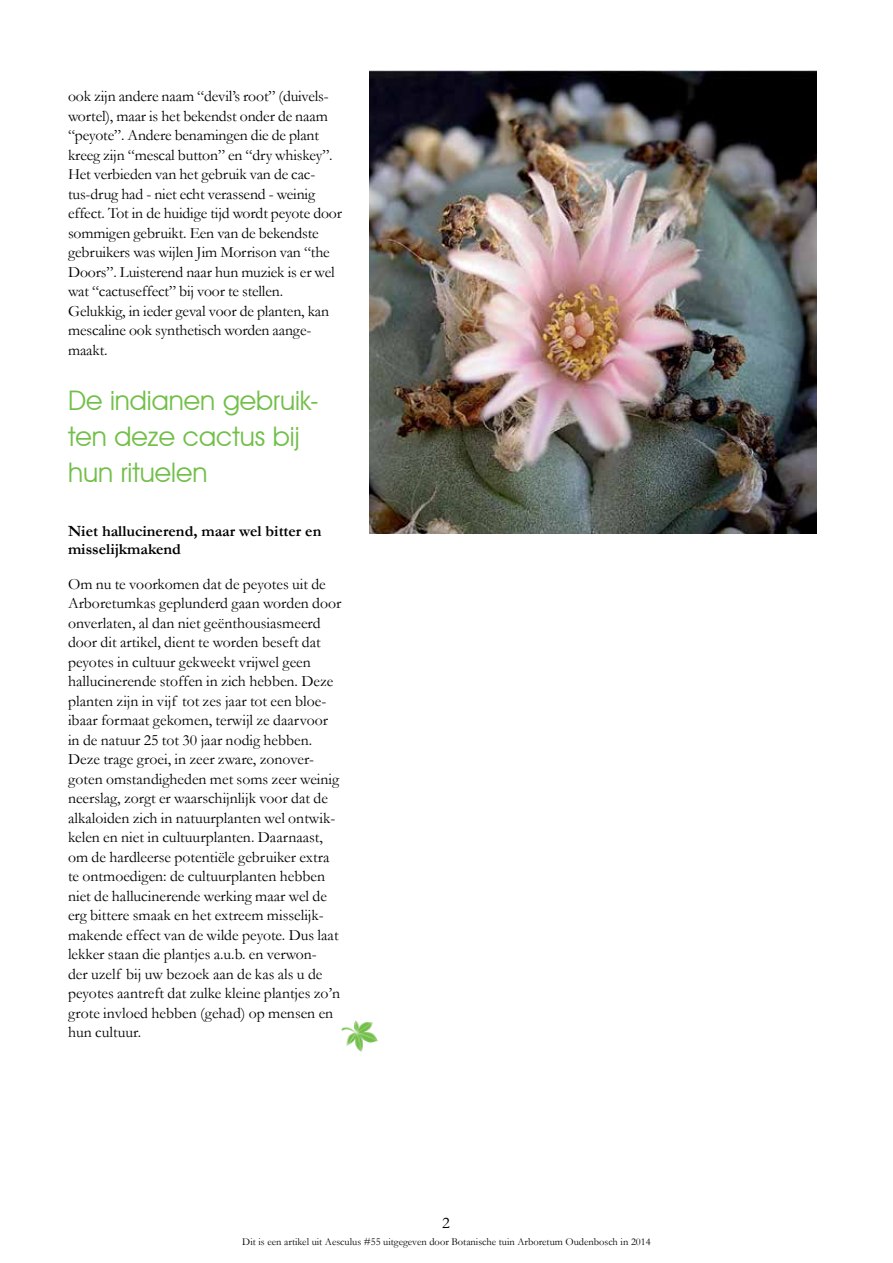
<style>
.page{position:relative;width:893px;height:1263px;background:#fff}
.page>*{position:absolute;margin:0;border:0;box-sizing:border-box;transform-origin:0 0}
.t1{font:27px/36px "Avant Garde IT Cby BT";color:#71bf48}
.t2{font:16.5px "Garamond";color:#000}
.t3{font:15.75px/19.5px "Garamond";color:#000}
.t4{font:700 15.75px/18px "Garamond";color:#000}
.t5{font:10.5px "Garamond";color:#000}
</style>
<div class="page">
<img style="left:370px;top:70px;width:446px;height:464px">
<img style="left:340px;top:1020px;width:38px;height:32px">
<p class="t3" style="left:68px;top:86px;width:275px">ook zijn andere naam “devil’s root” (duivels&shy;wortel), maar is het bekendst onder de naam “peyote”. Andere benamingen die de plant kreeg zijn “mescal button” en “dry whiskey”.<br>Het verbieden van het gebruik van de cac&shy;tus-drug had - niet echt verassend - weinig effect. Tot in de huidige tijd wordt peyote door sommigen gebruikt. Een van de bekendste gebruikers was wijlen Jim Morrison van “the Doors”. Luisterend naar hun muziek is er wel wat “cactuseffect” bij voor te stellen.<br>Gelukkig, in ieder geval voor de planten, kan mescaline ook synthetisch worden aange&shy;maakt.</p>
<h1 class="t1" style="left:68px;top:382px;width:252px">De indianen gebruik&shy;ten deze cactus bij hun rituelen</h1>
<p class="t4" style="left:68px;top:522px;width:255px">Niet hallucinerend, maar wel bitter en misselijkmakend</p>
<p class="t3" style="left:68px;top:573px;width:275px">Om nu te voorkomen dat de peyotes uit de Arboretumkas geplunderd gaan worden door onverlaten, al dan niet geënthousiasmeerd door dit artikel, dient te worden beseft dat peyotes in cultuur gekweekt vrijwel geen hallucinerende stoffen in zich hebben. Deze planten zijn in vijf tot zes jaar tot een bloe&shy;ibaar formaat gekomen, terwijl ze daarvoor in de natuur 25 tot 30 jaar nodig hebben.<br>Deze trage groei, in zeer zware, zonover&shy;goten omstandigheden met soms zeer weinig neerslag, zorgt er waarschijnlijk voor dat de alkaloiden zich in natuurplanten wel ontwik&shy;kelen en niet in cultuurplanten. Daarnaast, om de hardleerse potentiële gebruiker extra te ontmoedigen: de cultuurplanten hebben niet de hallucinerende werking maar wel de erg bittere smaak en het extreem misselijk&shy;makende effect van de wilde peyote. Dus laat lekker staan die plantjes a.u.b. en verwon-<br>der uzelf bij uw bezoek aan de kas als u de peyotes aantreft dat zulke kleine plantjes zo’n grote invloed hebben (gehad) op mensen en hun cultuur.</p>
<p class="t2" style="left:442px;top:1212px;width:9px">2</p>
<p class="t5" style="left:242px;top:1235px;width:410px">Dit is een artikel uit Aesculus #55 uitgegeven door Botanische tuin Arboretum Oudenbosch in 2014</p>
</div>
